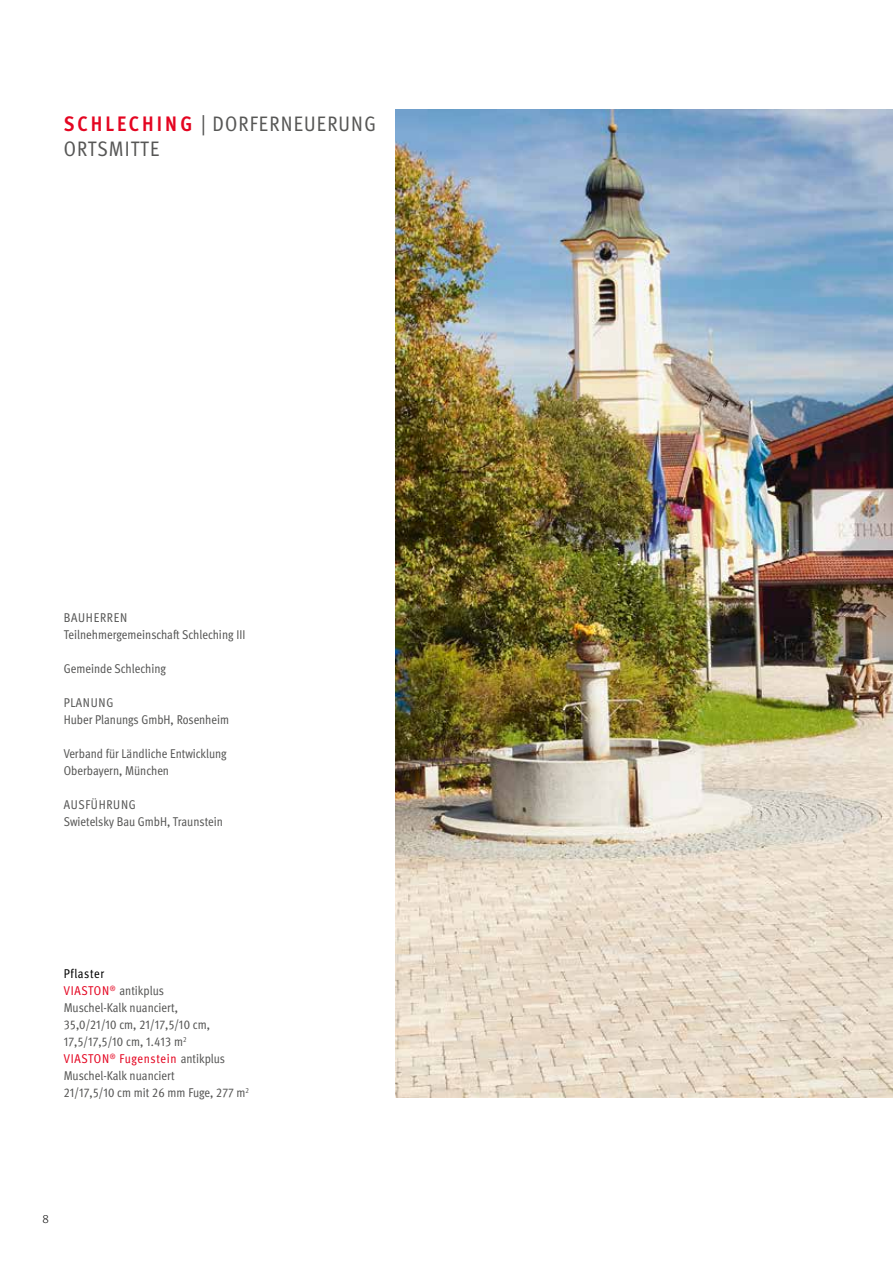
<style>
.page{position:relative;width:893px;height:1263px;background:#fff}
.page>*{position:absolute;margin:0;border:0;box-sizing:border-box;transform-origin:0 0}
.t1{font:condensed 21px/25.2px "Meta Pro";letter-spacing:.055em;color:#575756}
.t2{font:condensed 12.75px/17px "Meta Pro";color:#575756}
.t3{font:300 12px "Meta Pro";color:#000}
.s1{font-weight:700;color:#e40521}
.s2{color:#000}
.s3{color:#e40521}
</style>
<div class="page">
<img style="left:395px;top:109px;width:498px;height:988px">
<h1 class="t1" style="left:64px;top:109px;width:313px"><span class="s1">SCHLECHING</span> | DORFERNEUERUNG<br>ORTSMITTE</h1>
<p class="t2" style="left:64px;top:608px;width:183px">BAUHERREN<br>Teilnehmergemeinschaft Schleching III</p>
<p class="t2" style="left:64px;top:659px;width:104px">Gemeinde Schleching</p>
<p class="t2" style="left:64px;top:693px;width:167px">PLANUNG<br>Huber Planungs GmbH, Rosenheim</p>
<p class="t2" style="left:64px;top:744px;width:164px">Verband für Ländliche Entwicklung<br>Oberbayern, München</p>
<p class="t2" style="left:64px;top:795px;width:161px">AUSFÜHRUNG<br>Swietelsky Bau GmbH, Traunstein</p>
<p class="t2" style="left:64px;top:964px;width:187px"><span class="s2">Pflaster<br></span><span class="s3">VIASTON</span><sup>®</sup> antikplus<br>Muschel-Kalk nuanciert,<br>35,0/21/10 cm, 21/17,5/10 cm,<br>17,5/17,5/10 cm, 1.413 m<sup>2<br></sup><span class="s3">VIASTON</span><sup>®</sup> <span class="s3">Fugenstein</span> antikplus<br>Muschel-Kalk nuanciert<br>21/17,5/10 cm mit 26 mm Fuge, 277 m<sup>2</sup></p>
<p class="t3" style="left:43px;top:1210px;width:8px">8</p>
</div>
